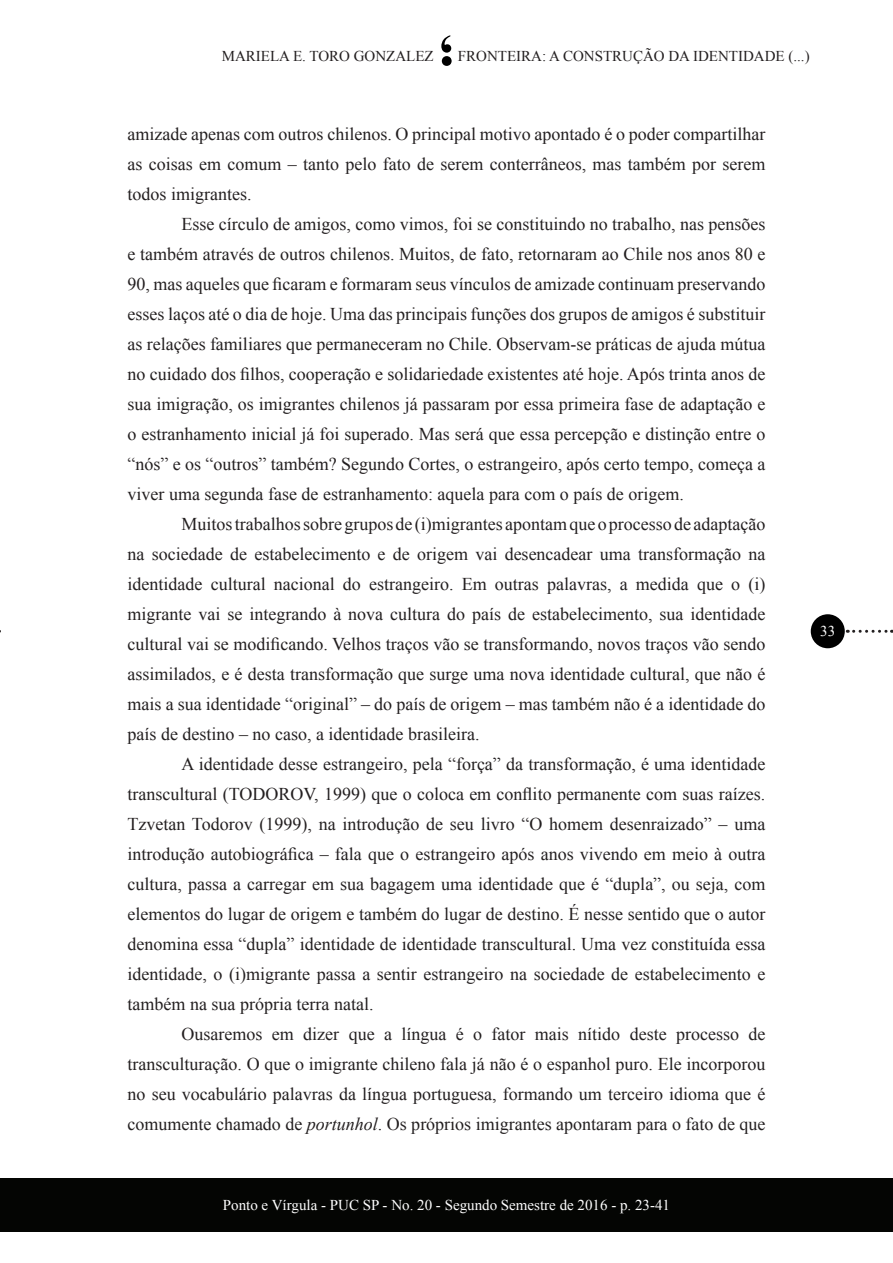
<style>
.page{position:relative;width:893px;height:1263px;background:#fff}
.page>*{position:absolute;margin:0;border:0;box-sizing:border-box;transform-origin:0 0}
.t1{font:18px/30px "Times New Roman";color:#231f20;text-align:justify}
.t2{font:15px "Times New Roman";color:#231f20}
.t3{font:15px "Times New Roman";color:#fff}
.s1{font-style:italic}
</style>
<div class="page">
<svg style="left:441px;top:35px;width:11px;height:31px"></svg>
<div style="left:0;top:1178px;width:893px;height:54px;background:#040503"></div>
<div style="left:811px;top:614px;width:34px;height:34px;background:#000;border-radius:50%"></div>
<svg style="left:854px;top:630px;width:38px;height:3px"></svg>
<p class="t2" style="left:222px;top:46px;width:213px">MARIELA E. TORO GONZALEZ</p>
<p class="t2" style="left:458px;top:46px;width:353px">FRONTEIRA: A CONSTRUÇÃO DA IDENTIDADE (...)</p>
<p class="t1" style="left:128px;top:119px;width:639px">amizade apenas com outros chilenos. O principal motivo apontado é o poder compartilhar as coisas em comum – tanto pelo fato de serem conterrâneos, mas também por serem todos imigrantes.</p>
<p class="t1" style="left:128px;top:209px;width:639px;text-indent:54px">Esse círculo de amigos, como vimos, foi se constituindo no trabalho, nas pensões e também através de outros chilenos. Muitos, de fato, retornaram ao Chile nos anos 80 e 90, mas aqueles que ficaram e formaram seus vínculos de amizade continuam preservando esses laços até o dia de hoje. Uma das principais funções dos grupos de amigos é substituir as relações familiares que permaneceram no Chile. Observam-se práticas de ajuda mútua no cuidado dos filhos, cooperação e solidariedade existentes até hoje. Após trinta anos de sua imigração, os imigrantes chilenos já passaram por essa primeira fase de adaptação e o estranhamento inicial já foi superado. Mas será que essa percepção e distinção entre o “nós” e os “outros” também? Segundo Cortes, o estrangeiro, após certo tempo, começa a viver uma segunda fase de estranhamento: aquela para com o país de origem.</p>
<p class="t1" style="left:128px;top:509px;width:639px;text-indent:54px">Muitos trabalhos sobre grupos de (i)migrantes apontam que o processo de adaptação na sociedade de estabelecimento e de origem vai desencadear uma transformação na identidade cultural nacional do estrangeiro. Em outras palavras, a medida que o (i) migrante vai se integrando à nova cultura do país de estabelecimento, sua identidade cultural vai se modificando. Velhos traços vão se transformando, novos traços vão sendo assimilados, e é desta transformação que surge uma nova identidade cultural, que não é mais a sua identidade “original” – do país de origem – mas também não é a identidade do país de destino – no caso, a identidade brasileira.</p>
<p class="t1" style="left:128px;top:749px;width:639px;text-indent:54px">A identidade desse estrangeiro, pela “força” da transformação, é uma identidade transcultural (TODOROV, 1999) que o coloca em conflito permanente com suas raízes.<br>Tzvetan Todorov (1999), na introdução de seu livro “O homem desenraizado” – uma introdução autobiográfica – fala que o estrangeiro após anos vivendo em meio à outra cultura, passa a carregar em sua bagagem uma identidade que é “dupla”, ou seja, com elementos do lugar de origem e também do lugar de destino. É nesse sentido que o autor denomina essa “dupla” identidade de identidade transcultural. Uma vez constituída essa identidade, o (i)migrante passa a sentir estrangeiro na sociedade de estabelecimento e também na sua própria terra natal.</p>
<p class="t1" style="left:128px;top:1019px;width:639px;text-indent:54px">Ousaremos em dizer que a língua é o fator mais nítido deste processo de transculturação. O que o imigrante chileno fala já não é o espanhol puro. Ele incorporou no seu vocabulário palavras da língua portuguesa, formando um terceiro idioma que é comumente chamado de <span class="s1">portunhol</span>. Os próprios imigrantes apontaram para o fato de que</p>
<p class="t3" style="left:820px;top:621px;width:16px">33</p>
<p class="t3" style="left:223px;top:1195px;width:449px">Ponto e Vírgula - PUC SP - No. 20 - Segundo Semestre de 2016 - p. 23-41</p>
</div>
